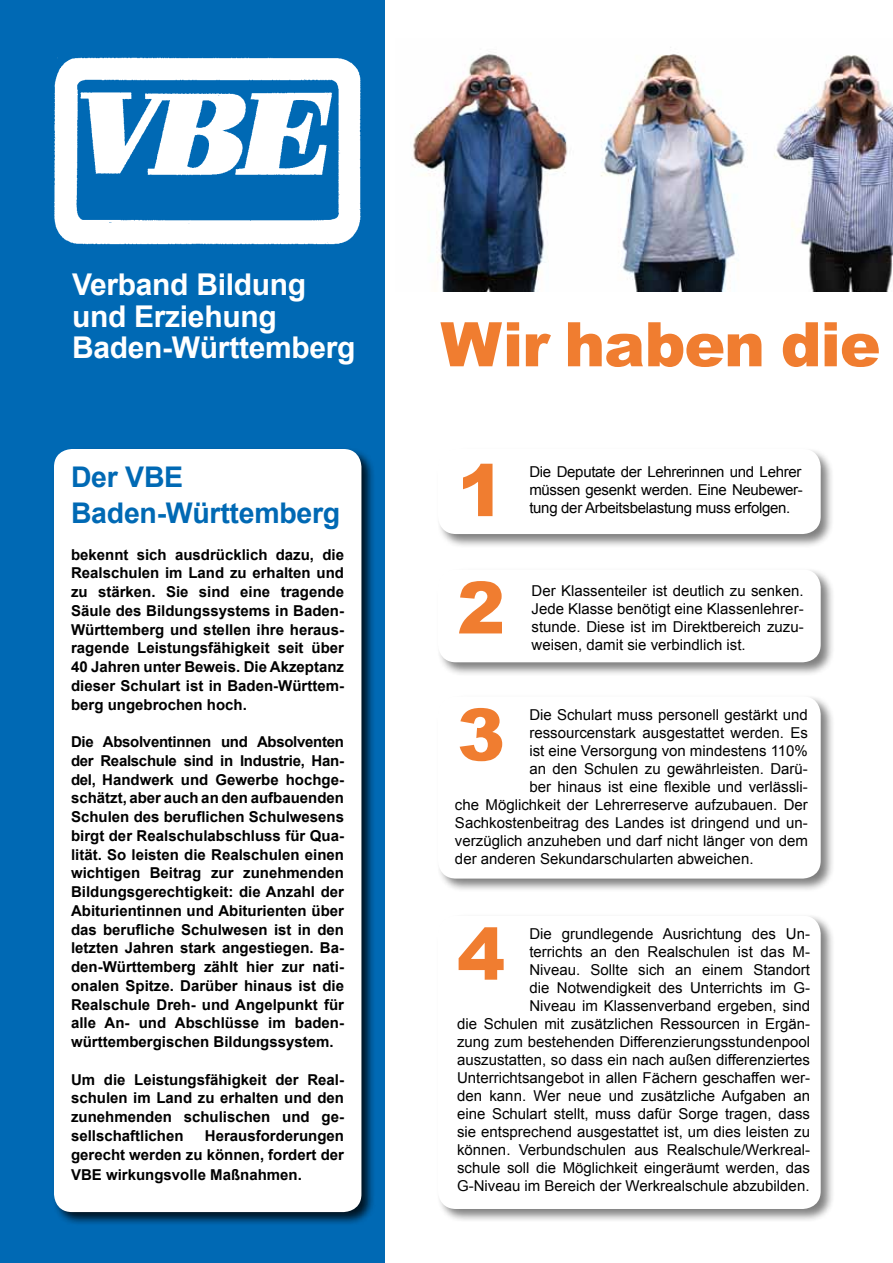
<style>
.page{position:relative;width:893px;height:1263px;background:#fff}
.page>*{position:absolute;margin:0;border:0;box-sizing:border-box;transform-origin:0 0}
.t1{font:900 72px "Arial";color:#f07d30}
.t2{font:900 61.5px "Arial";letter-spacing:-.02em;color:#f07d30}
.t3{font:700 30px/31.5px "Arial";letter-spacing:-.01em;color:#fff}
.t4{font:700 28.5px/36px "Arial";letter-spacing:-.01em;color:#0069b4}
.t5{font:15px/18px "Arial";color:#000;text-align:right}
.t6{font:700 15px/18.8px "Arial";color:#000;text-align:justify}
.t7{font:15px/18px "Arial";letter-spacing:-.02em;color:#000}
</style>
<div class="page">
<div style="left:436px;top:913px;width:399px;height:310px;background:#000;opacity:.5"></div>
<div style="left:438px;top:916px;width:383px;height:293px;background:#fff;border-radius:18px"></div>
<img style="left:412px;top:47px;width:481px;height:244px">
<div style="left:0;top:0;width:384px;height:1263px;background:#0069b4"></div>
<img style="left:54px;top:57px;width:307px;height:188px">
<div style="left:52px;top:447px;width:323px;height:779px;background:#000;opacity:.8"></div>
<div style="left:54px;top:449px;width:307px;height:763px;background:#fff;border-radius:18px"></div>
<div style="left:436px;top:447px;width:399px;height:101px;background:#000;opacity:.5"></div>
<div style="left:438px;top:449px;width:383px;height:85px;background:#fff;border-radius:18px"></div>
<div style="left:436px;top:694px;width:399px;height:199px;background:#000;opacity:.5"></div>
<div style="left:438px;top:696px;width:383px;height:182px;background:#fff;border-radius:18px"></div>
<div style="left:436px;top:567px;width:399px;height:109px;background:#000;opacity:.5"></div>
<div style="left:438px;top:569px;width:383px;height:93px;background:#fff;border-radius:18px"></div>
<h3 class="t3" style="left:72px;top:270px;width:285px">Verband Bildung und Erziehung<br>Baden-Württemberg</h3>
<h3 class="t4" style="left:71px;top:460px;width:271px">Der VBE<br>Baden-Württemberg</h3>
<p class="t6" style="left:71px;top:545px;width:275px">bekennt sich ausdrücklich dazu, die Realschulen im Land zu erhalten und zu stärken. Sie sind eine tragende Säule des Bildungssystems in Baden-Württemberg und stellen ihre heraus&shy;ragende Leistungsfähigkeit seit über 40 Jahren unter Beweis. Die Akzeptanz dieser Schulart ist in Baden-Württem&shy;berg ungebrochen hoch.</p>
<p class="t6" style="left:71px;top:733px;width:275px">Die Absolventinnen und Absolventen der Realschule sind in Industrie, Han&shy;del, Handwerk und Gewerbe hochge&shy;schätzt, aber auch an den aufbauenden Schulen des beruflichen Schulwesens birgt der Realschulabschluss für Qua&shy;lität. So leisten die Realschulen einen wichtigen Beitrag zur zunehmenden Bildungsgerechtigkeit: die Anzahl der Abiturientinnen und Abiturienten über das berufliche Schulwesen ist in den letzten Jahren stark angestiegen. Ba&shy;den-Württemberg zählt hier zur nati&shy;onalen Spitze. Darüber hinaus ist die Realschule Dreh- und Angelpunkt für alle An- und Abschlüsse im baden&shy;württembergischen Bildungssystem.</p>
<p class="t6" style="left:71px;top:1070px;width:274px">Um die Leistungsfähigkeit der Real&shy;schulen im Land zu erhalten und den zunehmenden schulischen und ge&shy;sellschaftlichen</p>
<p class="t6" style="left:71px;top:1127px;width:275px;text-align:right">Herausforderungen<br>gerecht werden zu können, fordert der</p>
<p class="t6" style="left:71px;top:1166px;width:232px">VBE wirkungsvolle Maßnahmen.</p>
<h2 class="t2" style="left:440px;top:300px;width:442px">Wir haben die</h2>
<h1 class="t1" style="left:457px;top:438px;width:50px">1</h1>
<h1 class="t1" style="left:457px;top:555px;width:50px">2</h1>
<p class="t7" style="left:529px;top:463px;width:275px">Die Deputate der Lehrerinnen und Lehrer müssen gesenkt werden. Eine Neubewer-</p>
<p class="t7" style="left:529px;top:499px;width:262px">tung der Arbeitsbelastung muss erfolgen.</p>
<p class="t5" style="left:531px;top:581px;width:274px;text-align:justify">Der Klassenteiler ist deutlich zu senken.<br>Jede Klasse benötigt eine Klassenlehrer&shy;stunde. Diese ist im Direktbereich zuzu&shy;weisen, damit sie verbindlich ist.</p>
<h1 class="t1" style="left:457px;top:682px;width:50px">3</h1>
<p class="t5" style="left:529px;top:706px;width:280px">Die Schulart muss personell gestärkt und</p>
<p class="t5" style="left:529px;top:724px;width:280px">ressourcenstark ausgestattet werden. Es</p>
<p class="t5" style="left:529px;top:742px;width:280px">ist eine Versorgung von mindestens 110%</p>
<p class="t5" style="left:529px;top:760px;width:280px">an den Schulen zu gewährleisten. Darü-</p>
<p class="t5" style="left:529px;top:778px;width:280px">ber hinaus ist eine flexible und verlässli-</p>
<p class="t5" style="left:455px;top:796px;width:354px">che Möglichkeit der Lehrerreserve aufzubauen. Der</p>
<p class="t5" style="left:455px;top:814px;width:354px">Sachkostenbeitrag des Landes ist dringend und un-</p>
<p class="t5" style="left:455px;top:832px;width:354px">verzüglich anzuheben und darf nicht länger von dem</p>
<p class="t5" style="left:455px;top:850px;width:300px">der anderen Sekundarschularten abweichen.</p>
<h1 class="t1" style="left:457px;top:902px;width:50px">4</h1>
<p class="t5" style="left:457px;top:925px;width:354px">Die grundlegende Ausrichtung des Un-<br>terrichts an den Realschulen ist das M-<br>Niveau. Sollte sich an einem Standort<br>die Notwendigkeit des Unterrichts im G-<br>Niveau im Klassenverband ergeben, sind<br>die Schulen mit zusätzlichen Ressourcen in Ergän&shy;zung zum bestehenden Differenzierungsstundenpool auszustatten, so dass ein nach außen differenziertes Unterrichtsangebot in allen Fächern geschaffen wer&shy;den kann. Wer neue und zusätzliche Aufgaben an eine Schulart stellt, muss dafür Sorge tragen, dass sie entsprechend ausgestattet ist, um dies leisten zu können. Verbundschulen aus Realschule/Werkreal&shy;schule soll die Möglichkeit eingeräumt werden, das G-Niveau im Bereich der Werkrealschule abzubilden.</p>
</div>
